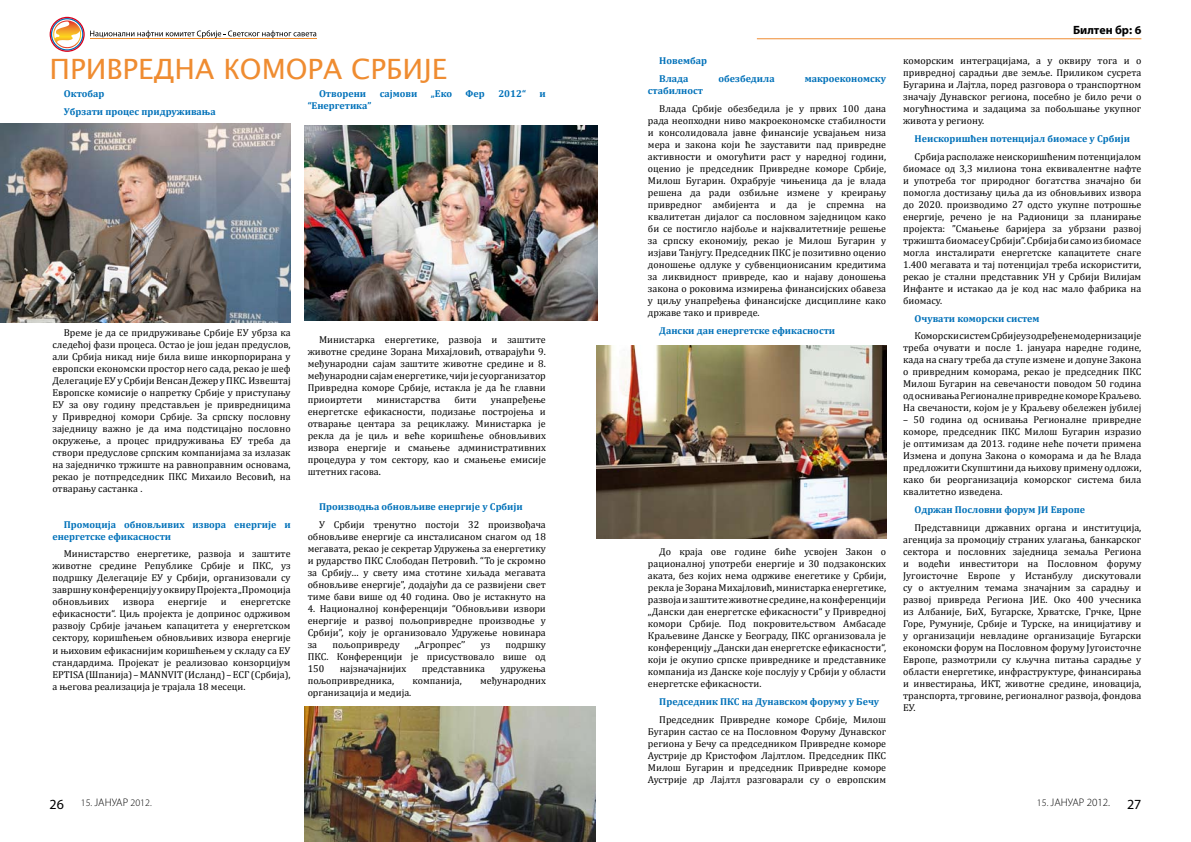
<style>
.page{position:relative;width:1191px;height:842px;background:#fff}
.page>*{position:absolute;margin:0;border:0;box-sizing:border-box;transform-origin:0 0}
.t1{font:28px "Lucida Sans Unicode";color:#ef8c31}
.t2{font:14px "Myriad Pro";color:#000}
.t3{font:700 12px "Myriad Pro";color:#000}
.t4{font:300 11px "Myriad Pro";color:#000}
.t5{font:10px/12px "Cambria";color:#000;text-align:justify}
.t6{font:700 10px/17.7px "Cambria";color:#0071b9}
.t7{font:300 10px "Myriad Pro";color:#000}
.s1{font-size:11px}
.s2{font-size:10px}
.s3{font-weight:400;font-size:14px}
</style>
<div class="page">
<svg style="left:50px;top:17px;width:266px;height:35px"></svg>
<hr style="left:90px;top:39px;width:227px;height:1px;background:#ef8d30">
<hr style="left:757px;top:39px;width:384px;height:1px;background:#ef8c31">
<img style="left:0;top:123px;width:291px;height:200px">
<img style="left:305px;top:125px;width:292px;height:195px">
<img style="left:305px;top:706px;width:290px;height:136px">
<img style="left:596px;top:345px;width:290px;height:193px">
<h1 class="t1" style="left:50px;top:47px;width:399px">ПРИВРЕДНА КОМОРА СРБИЈЕ</h1>
<p class="t6" style="left:64px;top:84px;width:153px">Октобар<br>Убрзати процес придруживања</p>
<p class="t6" style="left:319px;top:84px;width:49px">Отворени</p>
<p class="t6" style="left:380px;top:84px;width:39px">сајмови</p>
<p class="t6" style="left:431px;top:84px;width:23px">„Еко</p>
<p class="t6" style="left:465px;top:84px;width:21px">Фер</p>
<p class="t6" style="left:498px;top:84px;width:29px">2012“</p>
<p class="t6" style="left:539px;top:84px;width:8px">и</p>
<p class="t6" style="left:308px;top:96px;width:65px">“Енергетика”</p>
<p class="t5" style="left:52px;top:327px;width:240px;text-indent:11px">Време је да се придруживање Србије ЕУ убрза ка следећој фази процеса. Остао је још један предуслов, али Србија никад није била више инкорпорирана у европски економски простор него сада, рекао је шеф Делегације ЕУ у Србији Венсан Дежер у ПКС. Извештај Европске комисије о напретку Србије у приступању ЕУ за ову годину представљен је привредницима у Привредној комори Србије. За српску пословну заједницу важно је да има подстицајно пословно окружење, а процес придруживања ЕУ треба да створи предуслове српским компанијама за излазак на заједничко тржиште на равноправним основама, рекао је потпредседник ПКС Михаило Весовић, на отварању састанка .</p>
<p class="t6" style="left:52px;top:518px;width:240px;line-height:12px;text-indent:11px">Промоција обновљивих извора енергије и енергетске ефикасности</p>
<p class="t5" style="left:52px;top:548px;width:240px;text-indent:11px">Министарство енергетике, развоја и заштите животне средине Републике Србије и ПКС, уз подршку Делегације ЕУ у Србији, организовали су завршну конференцију у оквиру Пројекта „Промоција обновљивих</p>
<p class="t5" style="left:123px;top:596px;width:33px">извора</p>
<p class="t5" style="left:168px;top:596px;width:41px">енергије</p>
<p class="t5" style="left:221px;top:596px;width:7px">и</p>
<p class="t5" style="left:52px;top:596px;width:240px;text-indent:188px">енергетске ефикасности“. Циљ пројекта је допринос одрживом развоју Србије јачањем капацитета у енергетском сектору, коришћењем обновљивих извора енергије и њиховим ефикаснијим коришћењем у складу са ЕУ стандардима. Пројекат је реализовао конзорцијум EPTISA (Шпанија) – MANNVIT (Исланд) – ЕСГ (Србија), а његова реализација је трајала 18 месеци.</p>
<p class="t5" style="left:308px;top:333px;width:240px;text-indent:11px">Министарка енергетике, развоја и заштите животне средине Зорана Михајловић, отварајући 9. међународни сајам заштите животне средине и 8. међународни сајам енергетике, чији је суорганизатор Привредна коморе Србије, истакла је да ће главни приоиртети</p>
<p class="t5" style="left:308px;top:393px;width:240px;text-indent:183px">унапређење енергетске ефикасности, подизање постројења и отварање центара за рециклажу. Министарка је рекла да је циљ и веће коришћење обновљивих извора енергије и смањење административних процедура у том сектору, као и смањење емисије штетних гасова.</p>
<p class="t6" style="left:319px;top:497px;width:205px">Производња обновљиве енергије у Србији</p>
<p class="t5" style="left:308px;top:518px;width:240px;text-indent:11px">У Србији тренутно постоји 32 произвођача обновљиве енергије са инсталисаном снагом од 18 мегавата, рекао је секретар Удружења за енергетику и рударство ПКС Слободан Петровић. “То је скромно за Србију… у свету има стотине хиљада мегавата обновљиве енергије”, додајући да се развијени свет тиме бави више од 40 година. Ово је истакнуто на</p>
<p class="t5" style="left:308px;top:602px;width:240px">4. Националној конференцији “Обновљиви извори енергије и развој пољопривредне производње у Србији”, коју је организовало Удружење новинара за</p>
<p class="t5" style="left:376px;top:393px;width:66px">министарства</p>
<p class="t5" style="left:454px;top:393px;width:24px">бити</p>
<p class="t5" style="left:332px;top:638px;width:69px">пољопривреду</p>
<p class="t5" style="left:415px;top:638px;width:52px">,,Агропрес’’</p>
<p class="t5" style="left:481px;top:638px;width:11px">уз</p>
<p class="t5" style="left:308px;top:638px;width:240px;text-indent:198px">подршку ПКС. Конференцији је присуствовало више од 150</p>
<p class="t5" style="left:340px;top:662px;width:68px">најзначајнијих</p>
<p class="t5" style="left:422px;top:662px;width:65px">представника</p>
<p class="t5" style="left:500px;top:662px;width:47px">удружења</p>
<p class="t5" style="left:308px;top:674px;width:88px">пољопривредника,</p>
<p class="t5" style="left:412px;top:674px;width:51px">компанија,</p>
<p class="t5" style="left:480px;top:674px;width:67px">међународних</p>
<p class="t5" style="left:308px;top:686px;width:105px">организација и медија.</p>
<h2 class="t2" style="left:50px;top:795px;width:8px">26</h2>
<p class="t7" style="left:81px;top:797px;width:72px">15. <span class="s1">ЈАНУАР</span> 2012.</p>
<p class="t6" style="left:659px;top:52px;width:49px">Новембар<br>Влада</p>
<p class="t6" style="left:718px;top:70px;width:58px">обезбедила</p>
<p class="t6" style="left:804px;top:70px;width:83px">макроекономску</p>
<p class="t6" style="left:648px;top:82px;width:57px">стабилност</p>
<p class="t5" style="left:648px;top:102px;width:240px;text-indent:11px">Влада Србије обезбедила је у првих 100 дана рада неопходни ниво макроекономске стабилности и консолидовала јавне финансије усвајањем низа мера и закона који ће зауставити пад привредне активности и омогућити раст у наредној години, оценио је председник Привредне коморе Србије, Милош Бугарин. Охрабрује чињеница да је влада решена да ради озбиљне измене у креирању привредног амбијента и да је спремна на квалитетан дијалог са пословном заједницом како би се постигло најбоље и најквалитетније решење за српску економију, рекао је Милош Бугарин у изјави Танјугу. Председник ПКС је позитивно оценио доношење одлуке у субвенционисаним кредитима за ликвидност привреде, као и најаву доношења закона о роковима измирења финансијских обавеза у циљу унапређења финансијске дисциплине како државе тако и привреде.</p>
<p class="t6" style="left:659px;top:321px;width:177px">Дански дан енергетске ефикасности</p>
<p class="t5" style="left:648px;top:546px;width:240px;text-indent:11px">До краја ове године биће усвојен Закон о рационалној употреби енергије и 30 подзаконских аката, без којих нема одрживе енегетике у Србији, рекла је Зорана Михајловић, министарка енергетике, развоја и заштите животне средине, на конференцији „Дански дан енергетске ефикасности“ у Привредној комори Србије. Под покровитељством Амбасаде Краљевине Данске у Београду, ПКС организовала је конференцију „Дански дан енергетске ефикасности“, који је окупио српске привреднике и представнике компанија из Данске које послују у Србији у области енергетске ефикасности.</p>
<p class="t6" style="left:659px;top:692px;width:221px">Председник ПКС на Дунавском форуму у Бечу</p>
<p class="t5" style="left:648px;top:713px;width:240px;text-indent:11px">Председник Привредне коморе Србије, Милош Бугарин састао се на Пословном Форуму Дунавског региона у Бечу са председником Привредне коморе Аустрије др Кристофом Лајлтлом. Председник ПКС Милош Бугарин и председник Привредне коморе Аустрије др Лајлтл разговарали су о европским</p>
<p class="t3" style="left:1073px;top:22px;width:70px">Билтен бр: 6</p>
<p class="t5" style="left:903px;top:55px;width:240px">коморским интеграцијама, а у оквиру тога и о привредној сарадњи две земље. Приликом сусрета Бугарина и Лајтла, поред разговора о транспортном значају Дунавског региона, посебно је било речи о могућностима и задацима за побољшање укупног живота у региону.</p>
<p class="t6" style="left:914px;top:130px;width:217px">Неискоришћен потенцијал биомасе у Србији</p>
<p class="t5" style="left:903px;top:150px;width:240px;text-indent:11px">Србија располаже неискоришћеним потенцијалом биомасе од 3,3 милиона тона еквивалентне нафте и употреба тог природног богатства значајно би помогла достизању циља да из обновљивих извора до 2020. производимо 27 одсто укупне потрошње енергије, речено је на Радионици за планирање пројекта: ”Смањење баријера за убрзани развој тржишта биомасе у Србији”. Србија би само из биомасе могла инсталирати енергетске капацитете снаге 1.400 мегавата и тај потенцијал треба искористити, рекао је стални представник УН у Србији Вилијам Инфанте и истакао да је код нас мало фабрика на биомасу.</p>
<p class="t6" style="left:914px;top:309px;width:127px">Очувати коморски систем</p>
<p class="t5" style="left:903px;top:330px;width:240px;text-indent:11px">Коморски систем Србије уз одређене модернизације треба очувати и после 1. јануара наредне године, када на снагу треба да ступе измене и допуне Закона о привредним коморама, рекао је председник ПКС Милош Бугарин на севечаности поводом 50 година од оснивања Регионалне привредне коморе Краљево.<br>На свечаности, којом је у Краљеву обележен јубилеј</p>
<p class="t5" style="left:903px;top:414px;width:240px">– 50 година од оснивања Регионалне привредне коморе, председник ПКС Милош Бугарин изразио је оптимизам да 2013. године неће почети примена Измена и допуна Закона о коморама и да ће Влада предложити Скупштини да њихову примену одложи, како би реорганизација коморског система била квалитетно изведена.</p>
<p class="t6" style="left:914px;top:500px;width:172px">Одржан Пословни форум ЈИ Европе</p>
<p class="t5" style="left:903px;top:521px;width:240px;text-indent:11px">Представници државних органа и институција, агенција за промоцију страних улагања, банкарског сектора и пословних заједница земаља Региона и водећи инвеститори на Пословном форуму Југоисточне Европе у Истанбулу дискутовали су о актуелним темама значајним за сарадњу и развој привреда Региона ЈИЕ. Око 400 учесника из Албаније, БиХ, Бугарске, Хрватске, Грчке, Црне Горе, Румуније, Србије и Турске, на иницијативу и у организацији невладине организације Бугарски економски форум на Пословном форуму Југоисточне Европе, размотрили су кључна питања сарадње у области енергетике, инфраструктуре, финансирања и инвестирања, ИКТ, животне средине, иновација, транспорта, трговине, регионалног развоја, фондова ЕУ.</p>
<p class="t4" style="left:1037px;top:796px;width:98px"><span class="s2">15.</span> ЈАНУАР 2012. <span class="s3">27</span></p>
</div>
